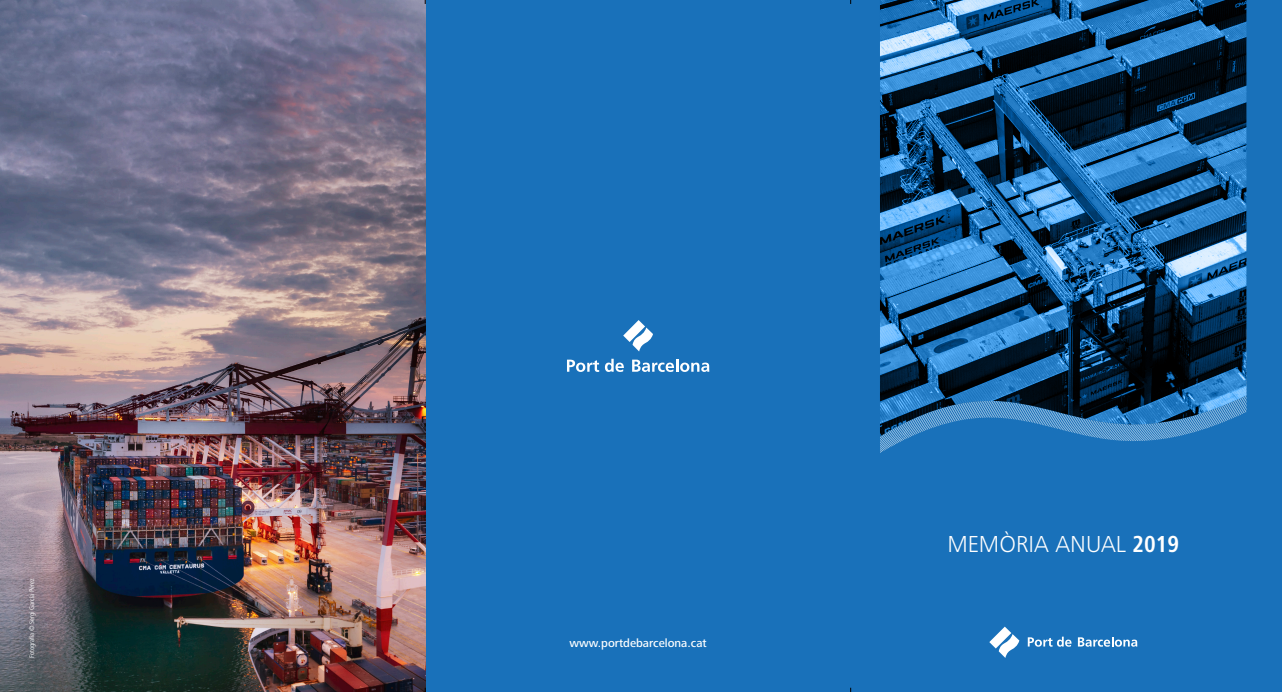
<style>
.page{position:relative;width:1282px;height:692px;background:#fff}
.page>*{position:absolute;margin:0;border:0;box-sizing:border-box;transform-origin:0 0}
.heading_2{font:300 24px "Frutiger Next Pro";color:#fff}
.t1{font:500 12px "Frutiger Next Pro";color:#fff}
.t2{font:condensed 7px "Frutiger Next Pro";color:#fff}
.s1{font-weight:700;font-stretch:condensed}
</style>
<div class="page">
<div style="left:425px;top:0;width:856px;height:692px;background:#1971ba"></div>
<img style="left:0;top:0;width:425px;height:692px">
<svg style="left:1027px;top:636px;width:44px;height:10px"></svg>
<svg style="left:1077px;top:637px;width:60px;height:9px"></svg>
<svg style="left:989px;top:626px;width:30px;height:32px"></svg>
<svg style="left:567px;top:359px;width:32px;height:13px"></svg>
<svg style="left:605px;top:359px;width:19px;height:13px"></svg>
<svg style="left:632px;top:359px;width:77px;height:13px"></svg>
<svg style="left:623px;top:320px;width:30px;height:31px"></svg>
<img style="left:880px;top:0;width:366px;height:437px">
<p class="t2" style="left:28px;top:658px;width:81px;rotate:-90deg">Fotografia © Sergi García Pérez</p>
<p class="t1" style="left:569px;top:635px;width:139px">www.portdebarcelona.cat</p>
<p class="heading_2" style="left:947px;top:530px;width:233px">MEMÒRIA ANUAL <span class="s1">2019</span></p>
</div>
